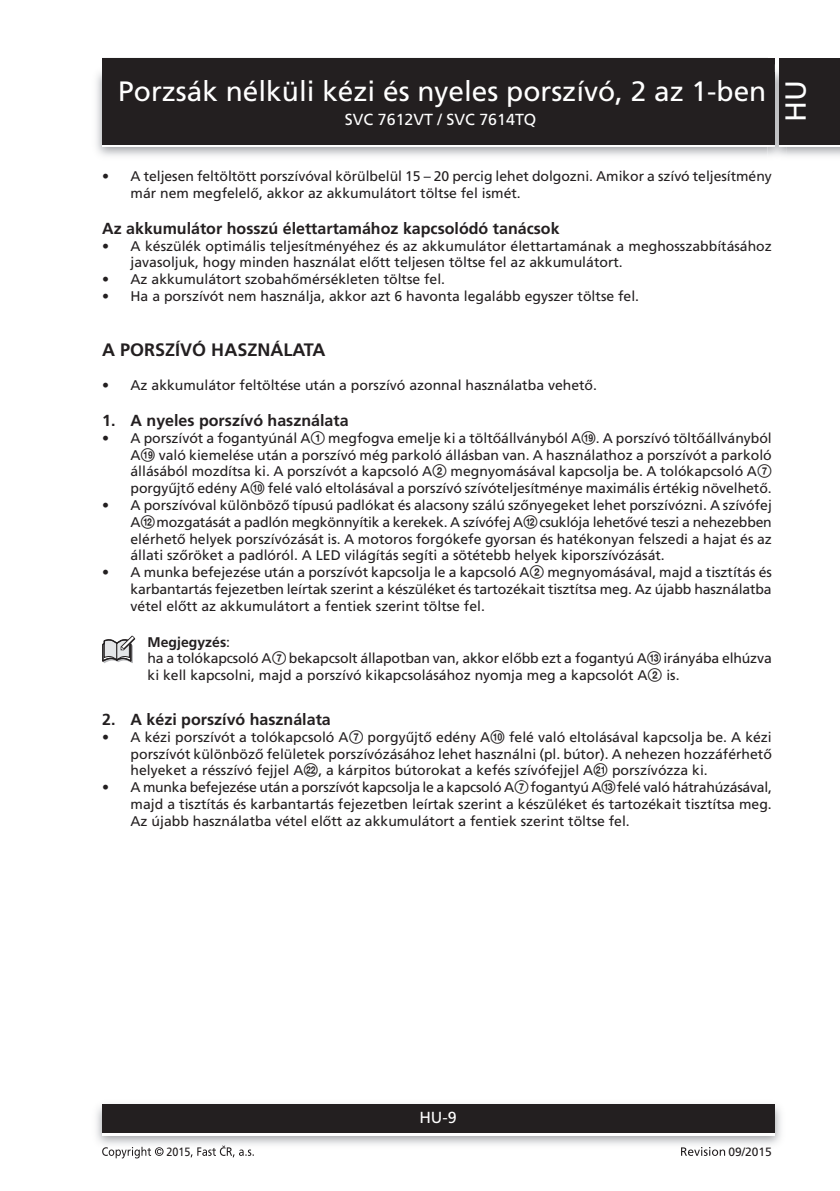
<style>
.page{position:relative;width:840px;height:1191px;background:#fff}
.page>*{position:absolute;margin:0;border:0;box-sizing:border-box;transform-origin:0 0}
.t1{font:29px "Frutiger CE";color:#fff}
.t2{font:28px "Frutiger CE";color:#fff}
.titulek_9{font:700 18px "Frutiger CE";color:#231f20}
.mezititulek{font:700 16px "Frutiger CE";color:#231f20}
.t3{font:16px "Frutiger CE";color:#fff}
.skulickou{font:14px/16.8px "Frutiger CE";color:#231f20}
.text_7{font:700 14px "Frutiger CE";color:#231f20}
.t4{font:12px "Frutiger CE";color:#231f20}
.t5{font:12px "Frutiger CE";color:#231f20;scale:.9 1}
.s1{font-family:"Zz 3"}
.s2{font-weight:400}
</style>
<div class="page">
<div style="left:102px;top:61px;width:672px;height:86px;background:linear-gradient(to right,#fff,#fff)"></div>
<div style="left:102px;top:58px;width:672px;height:86px;background:#231f20"></div>
<img style="left:96px;top:1104px;width:685px;height:41px">
<div style="left:102px;top:1107px;width:672px;height:28px;background:linear-gradient(to right,#fff,#fff)"></div>
<div style="left:102px;top:1104px;width:672px;height:28px;background:#231f20"></div>
<img style="left:767px;top:64px;width:18px;height:94px">
<svg style="left:767px;top:144px;width:7px;height:3px"></svg>
<img style="left:774px;top:70px;width:1px;height:74px">
<img style="left:767px;top:73px;width:7px;height:71px">
<div style="left:778px;top:61px;width:61px;height:86px;background:linear-gradient(to right,#fff,#fff)"></div>
<div style="left:778px;top:58px;width:61px;height:86px;background:#231f20"></div>
<svg style="left:102px;top:1146px;width:61px;height:12px"></svg>
<svg style="left:190px;top:1145px;width:64px;height:12px"></svg>
<svg style="left:681px;top:1147px;width:43px;height:8px"></svg>
<svg style="left:102px;top:635px;width:33px;height:28px"></svg>
<h2 class="t2" style="left:118px;top:75px;width:649px">Porzsák nélküli kézi és nyeles porszívó, 2 az 1-ben</h2>
<p class="t3" style="left:345px;top:111px;width:193px">SVC 7612VT / SVC 7614TQ</p>
<h1 class="t1" style="left:778px;top:122px;width:43px;rotate:-90deg">HU</h1>
<p class="skulickou" style="left:130px;top:168px;width:642px;text-indent:-28px">• A teljesen feltöltött porszívóval körülbelül 15 – 20 percig lehet dolgozni. Amikor a szívó teljesítmény már nem megfelelő, akkor az akkumulátort töltse fel ismét.</p>
<p class="mezititulek" style="left:102px;top:219px;width:458px">Az akkumulátor hosszú élettartamához kapcsolódó tanácsok</p>
<p class="skulickou" style="left:130px;top:237px;width:642px;text-indent:-28px">• A készülék optimális teljesítményéhez és az akkumulátor élettartamának a meghosszabbításához javasoljuk, hogy minden használat előtt teljesen töltse fel az akkumulátort.</p>
<p class="skulickou" style="left:102px;top:271px;width:342px">• Az akkumulátort szobahőmérsékleten töltse fel.</p>
<p class="skulickou" style="left:102px;top:288px;width:536px">• Ha a porszívót nem használja, akkor azt 6 havonta legalább egyszer töltse fel.</p>
<p class="titulek_9" style="left:102px;top:340px;width:225px">A PORSZÍVÓ HASZNÁLATA</p>
<p class="skulickou" style="left:102px;top:377px;width:494px">• Az akkumulátor feltöltése után a porszívó azonnal használatba vehető.</p>
<p class="mezititulek" style="left:102px;top:411px;width:248px">1. A nyeles porszívó használata</p>
<p class="skulickou" style="left:130px;top:429px;width:642px;text-align:justify;text-indent:-28px">• A porszívót a fogantyúnál A<span class="s1">1</span> megfogva emelje ki a töltőállványból A<span class="s1">ql</span>. A porszívó töltőállványból A<span class="s1">ql</span> való kiemelése után a porszívó még parkoló állásban van. A használathoz a porszívót a parkoló állásából mozdítsa ki. A porszívót a kapcsoló A<span class="s1">2</span> megnyomásával kapcsolja be. A tolókapcsoló A<span class="s1">7 </span>porgyűjtő edény A<span class="s1">0</span> felé való eltolásával a porszívó szívóteljesítménye maximális értékig növelhető.</p>
<p class="skulickou" style="left:130px;top:497px;width:642px;text-align:justify;text-indent:-28px">• A porszívóval különböző típusú padlókat és alacsony szálú szőnyegeket lehet porszívózni. A szívófej A<span class="s1">qs</span> mozgatását a padlón megkönnyítik a kerekek. A szívófej A<span class="s1">qs</span> csuklója lehetővé teszi a nehezebben elérhető helyek porszívózását is. A motoros forgókefe gyorsan és hatékonyan felszedi a hajat és az állati szőröket a padlóról. A LED világítás segíti a sötétebb helyek kiporszívózását.</p>
<p class="skulickou" style="left:130px;top:564px;width:642px;text-align:justify;text-indent:-28px">• A munka befejezése után a porszívót kapcsolja le a kapcsoló A<span class="s1">2</span> megnyomásával, majd a tisztítás és karbantartás fejezetben leírtak szerint a készüléket és tartozékait tisztítsa meg. Az újabb használatba vétel előtt az akkumulátort a fentiek szerint töltse fel.</p>
<p class="text_7" style="left:147px;top:633px;width:84px">Megjegyzés<span class="s2">:</span></p>
<p class="skulickou" style="left:147px;top:650px;width:625px">ha a tolókapcsoló A<span class="s1">7</span> bekapcsolt állapotban van, akkor előbb ezt a fogantyú A<span class="s1">qd</span> irányába elhúzva ki kell kapcsolni, majd a porszívó kikapcsolásához nyomja meg a kapcsolót A<span class="s1">2</span> is.</p>
<p class="mezititulek" style="left:102px;top:710px;width:230px">2. A kézi porszívó használata</p>
<p class="skulickou" style="left:130px;top:728px;width:642px;text-align:justify;text-indent:-28px">• A kézi porszívót a tolókapcsoló A<span class="s1">7</span> porgyűjtő edény A<span class="s1">0</span> felé való eltolásával kapcsolja be. A kézi porszívót különböző felületek porszívózásához lehet használni (pl. bútor). A nehezen hozzáférhető helyeket a résszívó fejjel A<span class="s1">ws</span>, a kárpitos bútorokat a kefés szívófejjel A<span class="s1">wa</span> porszívózza ki.</p>
<p class="skulickou" style="left:130px;top:779px;width:642px;text-indent:-28px">• A munka befejezése után a porszívót kapcsolja le a kapcsoló A<span class="s1">7</span> fogantyú A<span class="s1">qd</span> felé való hátrahúzásával, majd a tisztítás és karbantartás fejezetben leírtak szerint a készüléket és tartozékait tisztítsa meg.<br>Az újabb használatba vétel előtt az akkumulátort a fentiek szerint töltse fel.</p>
<p class="t3" style="left:419px;top:1108px;width:39px">HU-9</p>
<p class="t5" style="left:166px;top:1144px;width:28px">2015</p>
<p class="t4" style="left:728px;top:1144px;width:45px">09/2015</p>
</div>
